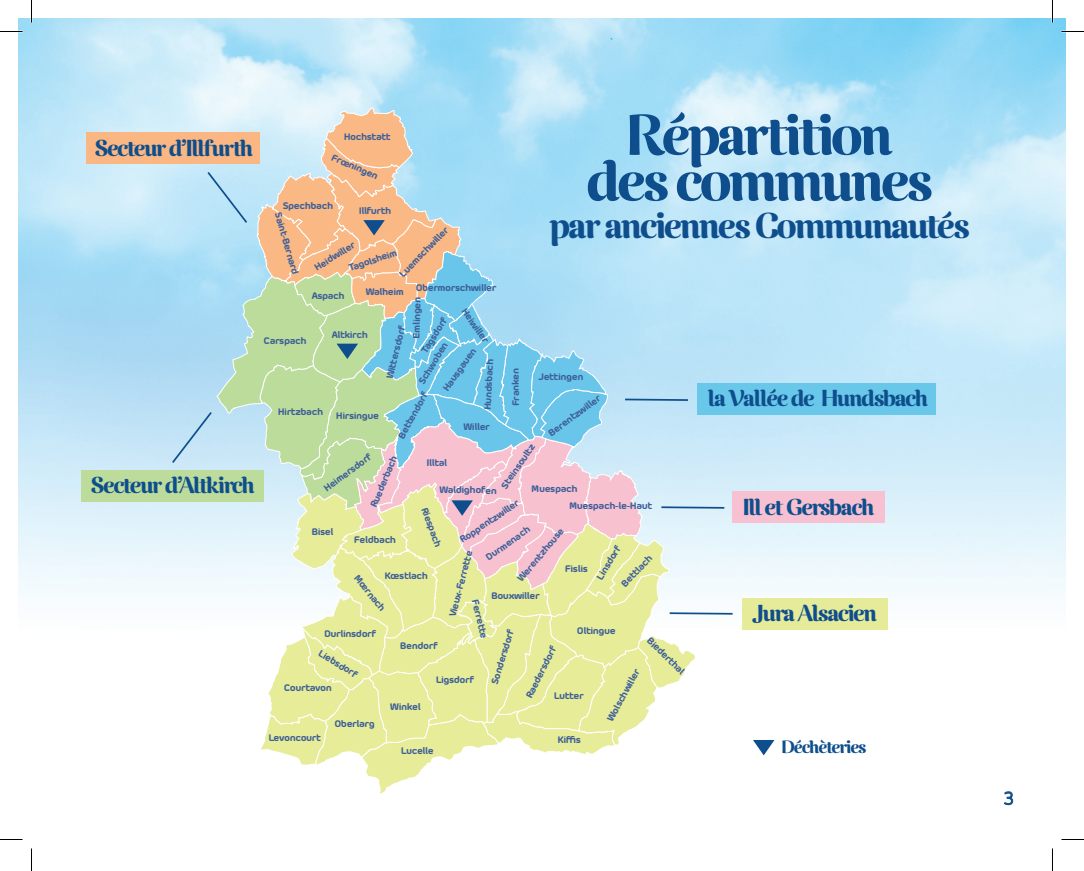
<style>
.page{position:relative;width:1084px;height:871px;background:#fff}
.page>*{position:absolute;margin:0;border:0;box-sizing:border-box;transform-origin:0 0}
.t1{font:700 51.3px/45.9px "Caturrita Display";letter-spacing:-.07em;color:#0f4e8c;text-align:center}
.t2{font:700 32.4px "Caturrita Display";letter-spacing:-.07em;color:#0f4e8c}
.t3{font:700 20.7px "Caturrita Display";letter-spacing:-.07em;color:#0f4e8c}
.t4{font:18px "Morebi Rounded";color:#0f4e8c}
.t5{font:700 15.9px "Caturrita Display";letter-spacing:-.07em;color:#0f4e8c}
.t6{font:900 9.45px "Morebi Rounded";letter-spacing:-.05em;color:#3d5f98}
</style>
<div class="page">
<img style="left:19px;top:19px;width:1046px;height:611px">
<div style="left:81px;top:470px;width:182px;height:31px;background:#bddc9c"></div>
<div style="left:86px;top:133px;width:174px;height:31px;background:#fab783"></div>
<div style="left:742px;top:598px;width:145px;height:31px;background:#e6eb9a"></div>
<div style="left:732px;top:492px;width:152px;height:31px;background:#f7c1d1"></div>
<div style="left:697px;top:383px;width:238px;height:31px;background:#69c7ea"></div>
<svg style="left:170px;top:107px;width:564px;height:687px"></svg>
<svg style="left:1004px;top:791px;width:8px;height:14px"></svg>
<svg style="left:753px;top:740px;width:21px;height:15px"></svg>
<hr style="left:1051px;top:0;width:2px;height:23px;background:#fff">
<svg style="left:0;top:31px;width:22px;height:1px"></svg>
<svg style="left:1061px;top:31px;width:22px;height:1px"></svg>
<svg style="left:0;top:839px;width:22px;height:1px"></svg>
<svg style="left:1061px;top:839px;width:22px;height:1px"></svg>
<svg style="left:31px;top:0;width:1px;height:23px"></svg>
<svg style="left:31px;top:848px;width:1px;height:23px"></svg>
<svg style="left:1052px;top:0;width:1px;height:23px"></svg>
<svg style="left:1052px;top:848px;width:1px;height:23px"></svg>
<h3 class="t3" style="left:95px;top:129px;width:160px">Secteur d’Illfurth</h3>
<h3 class="t3" style="left:91px;top:467px;width:166px">Secteur d’Altkirch</h3>
<p class="t6" style="left:344px;top:130px;width:49px">Hochstatt</p>
<p class="t6" style="left:334px;top:150px;width:52px;rotate:23deg">Frœningen</p>
<p class="t6" style="left:283px;top:199px;width:52px">Spechbach</p>
<p class="t6" style="left:359px;top:204px;width:34px">Illfurth</p>
<p class="t6" style="left:285px;top:210px;width:66px;rotate:74deg">Saint-Bernard</p>
<p class="t6" style="left:396px;top:270px;width:67px;rotate:-45deg">Luemschwiller</p>
<p class="t6" style="left:311px;top:262px;width:48px;rotate:-31deg">Heidwiller</p>
<p class="t6" style="left:347px;top:262px;width:52px;rotate:-19deg">Tagolsheim</p>
<p class="t6" style="left:415px;top:280px;width:82px">Obermorschwiller</p>
<p class="t6" style="left:366px;top:284px;width:40px">Walheim</p>
<p class="t6" style="left:312px;top:289px;width:35px">Aspach</p>
<p class="t6" style="left:409px;top:338px;width:43px;rotate:-88deg">Emlingen</p>
<p class="t6" style="left:469px;top:305px;width:42px;rotate:55deg">Heiwiller</p>
<p class="t6" style="left:417px;top:349px;width:42px;rotate:-58deg">Tagsdorf</p>
<p class="t6" style="left:383px;top:377px;width:56px;rotate:-77deg">Wittersdorf</p>
<p class="t6" style="left:332px;top:327px;width:38px">Altkirch</p>
<p class="t6" style="left:263px;top:334px;width:45px">Carspach</p>
<p class="t6" style="left:415px;top:379px;width:49px;rotate:-58deg">Schwoben</p>
<p class="t6" style="left:439px;top:386px;width:52px;rotate:-55deg">Hausgauen</p>
<p class="t6" style="left:480px;top:410px;width:53px;rotate:-87deg">Hundsbach</p>
<p class="t6" style="left:394px;top:434px;width:54px;rotate:-61deg">Bettendorf</p>
<p class="t6" style="left:278px;top:405px;width:47px">Hirtzbach</p>
<p class="t6" style="left:336px;top:408px;width:45px">Hirsingue</p>
<p class="t6" style="left:463px;top:419px;width:28px">Willer</p>
<p class="t6" style="left:508px;top:406px;width:40px;rotate:-90deg">Franken</p>
<h1 class="t1" style="left:586px;top:107px;width:349px">Répartition des communes</h1>
<h2 class="t2" style="left:549px;top:197px;width:422px">par anciennes Communautés</h2>
<p class="t6" style="left:538px;top:369px;width:47px">Jettingen</p>
<p class="t6" style="left:545px;top:428px;width:64px;rotate:-36deg">Berentzwiller</p>
<h3 class="t3" style="left:708px;top:380px;width:222px">la Vallée de Hundsbach</h3>
<p class="t6" style="left:497px;top:484px;width:54px;rotate:-56deg">Steinsoultz</p>
<p class="t6" style="left:321px;top:484px;width:58px;rotate:-37deg">Heimersdorf</p>
<p class="t6" style="left:366px;top:504px;width:57px;rotate:-67deg">Ruederbach</p>
<p class="t6" style="left:426px;top:456px;width:22px">Illtal</p>
<p class="t6" style="left:531px;top:482px;width:48px">Muespach</p>
<p class="t6" style="left:439px;top:483px;width:59px">Waldighofen</p>
<p class="t6" style="left:456px;top:534px;width:71px;rotate:-34deg">Roppentzwiller</p>
<p class="t6" style="left:569px;top:498px;width:85px">Muespach-le-Haut</p>
<p class="t6" style="left:431px;top:505px;width:43px;rotate:70deg">Riespach</p>
<p class="t6" style="left:482px;top:552px;width:54px;rotate:-35deg">Durmenach</p>
<p class="t6" style="left:311px;top:525px;width:24px">Bisel</p>
<p class="t6" style="left:514px;top:575px;width:68px;rotate:-50deg">Werentzhouse</p>
<p class="t6" style="left:354px;top:533px;width:44px">Feldbach</p>
<p class="t6" style="left:593px;top:575px;width:40px;rotate:-59deg">Linsdorf</p>
<p class="t6" style="left:445px;top:615px;width:69px;rotate:-75deg">Vieux-Ferrette</p>
<p class="t6" style="left:617px;top:580px;width:42px;rotate:-46deg">Bettlach</p>
<p class="t6" style="left:564px;top:562px;width:25px">Fislis</p>
<p class="t6" style="left:384px;top:568px;width:45px">Kœstlach</p>
<p class="t6" style="left:362px;top:572px;width:45px;rotate:51deg">Mœrnach</p>
<p class="t6" style="left:491px;top:589px;width:50px">Bouxwiller</p>
<p class="t6" style="left:482px;top:598px;width:41px;rotate:76deg">Ferrette</p>
<p class="t6" style="left:577px;top:623px;width:41px">Oltingue</p>
<p class="t6" style="left:487px;top:682px;width:59px;rotate:-73deg">Sondersdorf</p>
<p class="t6" style="left:324px;top:626px;width:54px">Durlinsdorf</p>
<p class="t6" style="left:653px;top:634px;width:50px;rotate:44deg">Biederthal</p>
<p class="t6" style="left:400px;top:639px;width:39px">Bendorf</p>
<p class="t6" style="left:522px;top:695px;width:59px;rotate:-64deg">Raedersdorf</p>
<p class="t6" style="left:323px;top:646px;width:45px;rotate:31deg">Liebsdorf</p>
<p class="t6" style="left:603px;top:717px;width:60px;rotate:-61deg">Wolschwiller</p>
<p class="t6" style="left:436px;top:672px;width:40px">Ligsdorf</p>
<p class="t6" style="left:284px;top:681px;width:50px">Courtavon</p>
<p class="t6" style="left:554px;top:689px;width:32px">Lutter</p>
<p class="t6" style="left:390px;top:699px;width:32px">Winkel</p>
<p class="t6" style="left:334px;top:717px;width:42px">Oberlarg</p>
<p class="t6" style="left:268px;top:731px;width:54px">Levoncourt</p>
<p class="t6" style="left:401px;top:743px;width:35px">Lucelle</p>
<p class="t6" style="left:557px;top:732px;width:25px">Kiffis</p>
<h3 class="t3" style="left:742px;top:488px;width:133px">Ill et Gersbach</h3>
<h3 class="t3" style="left:752px;top:595px;width:126px">Jura Alsacien</h3>
<h3 class="t5" style="left:781px;top:733px;width:87px">Déchèteries</h3>
<h3 class="t4" style="left:1003px;top:786px;width:12px">3</h3>
</div>
